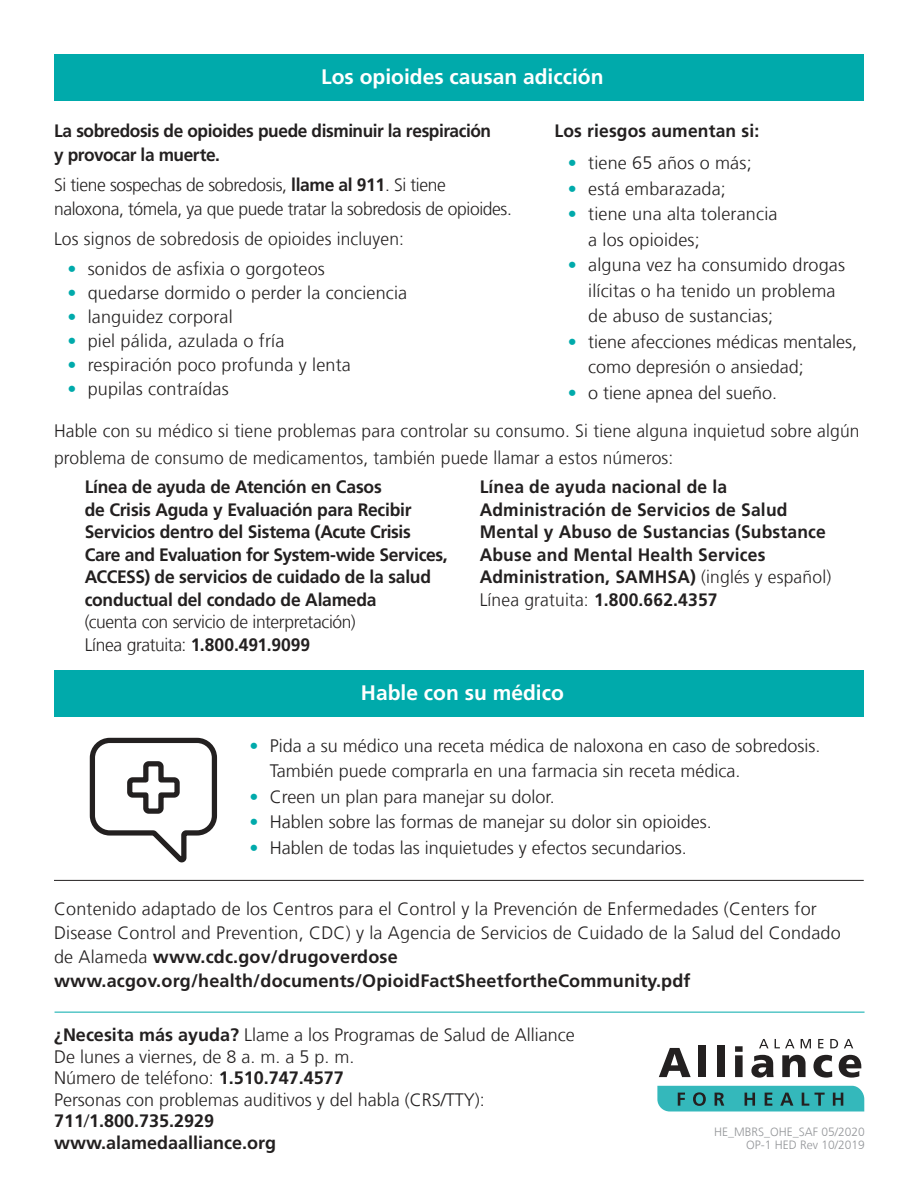
<style>
.page{position:relative;width:918px;height:1188px;background:#fff}
.page>*{position:absolute;margin:0;border:0;box-sizing:border-box;transform-origin:0 0}
.Bullets{font:700 21px "Frutiger LT Com";color:#fff}
.Body_Text{font:300 18px/25.5px "Frutiger LT Com";letter-spacing:.01em;color:#232020}
.Bullets-2{font:700 18px/22.5px "Frutiger LT Com";letter-spacing:-.01em;color:#232020}
.Bullets-3{font:700 18px/22.5px "Frutiger LT Com";letter-spacing:.01em;color:#232020}
.Bullets-4{font:300 18px/27px "Frutiger LT Com";letter-spacing:.01em;color:#232020}
.Bullets-5{font:300 18px/24px "Frutiger LT Com";letter-spacing:-.02em;color:#232020}
.Bullets-6{font:700 18px/24px "Frutiger LT Com";letter-spacing:-.01em;color:#232020;scale:.96 1}
.Bullets-7{font:300 12px "Frutiger LT Com";color:#949699}
.s1{font-weight:700}
.s2{color:#00aaab}
.s3{font-weight:300}
</style>
<div class="page">
<svg style="left:659px;top:1048px;width:32px;height:29px"></svg>
<div style="left:699px;top:1046px;width:7px;height:31px;background:#232020"></div>
<div style="left:717px;top:1046px;width:7px;height:31px;background:#232020"></div>
<svg style="left:735px;top:1046px;width:8px;height:31px"></svg>
<svg style="left:751px;top:1055px;width:23px;height:23px"></svg>
<svg style="left:782px;top:1055px;width:24px;height:22px"></svg>
<svg style="left:813px;top:1055px;width:19px;height:23px"></svg>
<svg style="left:839px;top:1055px;width:22px;height:23px"></svg>
<svg style="left:657px;top:1086px;width:207px;height:25px"></svg>
<svg style="left:759px;top:1039px;width:10px;height:9px"></svg>
<svg style="left:775px;top:1039px;width:20px;height:9px"></svg>
<svg style="left:801px;top:1039px;width:10px;height:9px"></svg>
<svg style="left:818px;top:1039px;width:5px;height:9px"></svg>
<svg style="left:830px;top:1039px;width:8px;height:9px"></svg>
<svg style="left:844px;top:1039px;width:9px;height:9px"></svg>
<div style="left:54px;top:54px;width:810px;height:47px;background:#00aaab"></div>
<div style="left:54px;top:670px;width:810px;height:47px;background:#00aaab"></div>
<svg style="left:89px;top:737px;width:129px;height:126px"></svg>
<hr style="left:54px;top:880px;width:810px;height:1px;background:#232020">
<hr style="left:55px;top:1012px;width:810px;height:1px;background:#00aaab">
<p class="Bullets" style="left:321px;top:64px;width:284px">Los opioides causan adicción</p>
<p class="Bullets-6" style="left:54px;top:119px;width:457px">La sobredosis de opioides puede disminuir la respiración y provocar la muerte.</p>
<p class="Bullets-5" style="left:54px;top:173px;width:459px">Si tiene sospechas de sobredosis, <span class="s1">llame al 911</span>. Si tiene naloxona, tómela, ya que puede tratar la sobredosis de opioides.</p>
<p class="Bullets-4" style="left:54px;top:225px;width:352px">Los signos de sobredosis de opioides incluyen:</p>
<p class="Body_Text" style="left:68px;top:256px;width:259px"><span class="s2">•</span> sonidos de asfixia o gorgoteos</p>
<p class="Body_Text" style="left:68px;top:280px;width:341px"><span class="s2">•</span> quedarse dormido o perder la conciencia</p>
<p class="Body_Text" style="left:68px;top:304px;width:167px"><span class="s2">•</span> languidez corporal</p>
<p class="Body_Text" style="left:68px;top:328px;width:218px"><span class="s2">•</span> piel pálida, azulada o fría</p>
<p class="Body_Text" style="left:68px;top:352px;width:285px"><span class="s2">•</span> respiración poco profunda y lenta</p>
<p class="Body_Text" style="left:68px;top:376px;width:163px"><span class="s2">•</span> pupilas contraídas</p>
<p class="Bullets-3" style="left:554px;top:120px;width:206px">Los riesgos aumentan si:</p>
<p class="Body_Text" style="left:568px;top:150px;width:185px"><span class="s2">•</span> tiene 65 años o más;</p>
<p class="Body_Text" style="left:568px;top:176px;width:159px"><span class="s2">•</span> está embarazada;</p>
<p class="Body_Text" style="left:588px;top:201px;width:191px;text-indent:-20px"><span class="s2">•</span> tiene una alta tolerancia a los opioides;</p>
<p class="Body_Text" style="left:588px;top:252px;width:258px;text-indent:-20px"><span class="s2">•</span> alguna vez ha consumido drogas ilícitas o ha tenido un problema de abuso de sustancias;</p>
<p class="Body_Text" style="left:588px;top:329px;width:270px;text-indent:-20px"><span class="s2">•</span> tiene afecciones médicas mentales, como depresión o ansiedad;</p>
<p class="Body_Text" style="left:568px;top:380px;width:211px"><span class="s2">•</span> o tiene apnea del sueño.</p>
<p class="Bullets-4" style="left:54px;top:418px;width:807px">Hable con su médico si tiene problemas para controlar su consumo. Si tiene alguna inquietud sobre algún problema de consumo de medicamentos, también puede llamar a estos números:</p>
<p class="Bullets-2" style="left:85px;top:476px;width:365px">Línea de ayuda de Atención en Casos<br>de Crisis Aguda y Evaluación para Recibir Servicios dentro del Sistema (Acute Crisis Care and Evaluation for System-wide Services, ACCESS) de servicios de cuidado de la salud conductual del condado de Alameda<br><span class="s3">(cuenta con servicio de interpretación)<br>Línea gratuita:</span> 1.800.491.9099</p>
<p class="Bullets-3" style="left:480px;top:476px;width:353px">Línea de ayuda nacional de la Administración de Servicios de Salud Mental y Abuso de Sustancias (Substance Abuse and Mental Health Services Administration, SAMHSA) <span class="s3">(inglés y español)<br>Línea gratuita:</span> 1.800.662.4357</p>
<p class="Bullets" style="left:361px;top:681px;width:205px">Hable con su médico</p>
<p class="Body_Text" style="left:270px;top:733px;width:552px;text-indent:-20px"><span class="s2">•</span> Pida a su médico una receta médica de naloxona en caso de sobredosis.<br>También puede comprarla en una farmacia sin receta médica.</p>
<p class="Body_Text" style="left:250px;top:784px;width:307px"><span class="s2">•</span> Creen un plan para manejar su dolor.</p>
<p class="Body_Text" style="left:250px;top:809px;width:464px"><span class="s2">•</span> Hablen sobre las formas de manejar su dolor sin opioides.</p>
<p class="Body_Text" style="left:250px;top:835px;width:439px"><span class="s2">•</span> Hablen de todas las inquietudes y efectos secundarios.</p>
<p class="Body_Text" style="left:54px;top:897px;width:788px;line-height:24px">Contenido adaptado de los Centros para el Control y la Prevención de Enfermedades (Centers for Disease Control and Prevention, CDC) y la Agencia de Servicios de Cuidado de la Salud del Condado de Alameda <span class="s1">www.cdc.gov/drugoverdose www.acgov.org/health/documents/OpioidFactSheetfortheCommunity.pdf</span></p>
<p class="Body_Text" style="left:54px;top:1024px;width:522px;line-height:21.6px"><span class="s1">¿Necesita más ayuda?</span> Llame a los Programas de Salud de Alliance<br>De lunes a viernes, de 8 a. m. a 5 p. m.<br>Número de teléfono: <span class="s1">1.510.747.4577</span></p>
<p class="Body_Text" style="left:54px;top:1089px;width:432px;line-height:21.6px">Personas con problemas auditivos y del habla (CRS/TTY):<br><span class="s1">711</span>/<span class="s1">1.800.735.2929<br>www.alamedaalliance.org</span></p>
<p class="Bullets-7" style="left:714px;top:1124px;width:152px">HE_MBRS_OHE_SAF 05/2020</p>
<p class="Bullets-7" style="left:746px;top:1138px;width:120px">OP-1 HED Rev 10/2019</p>
</div>
